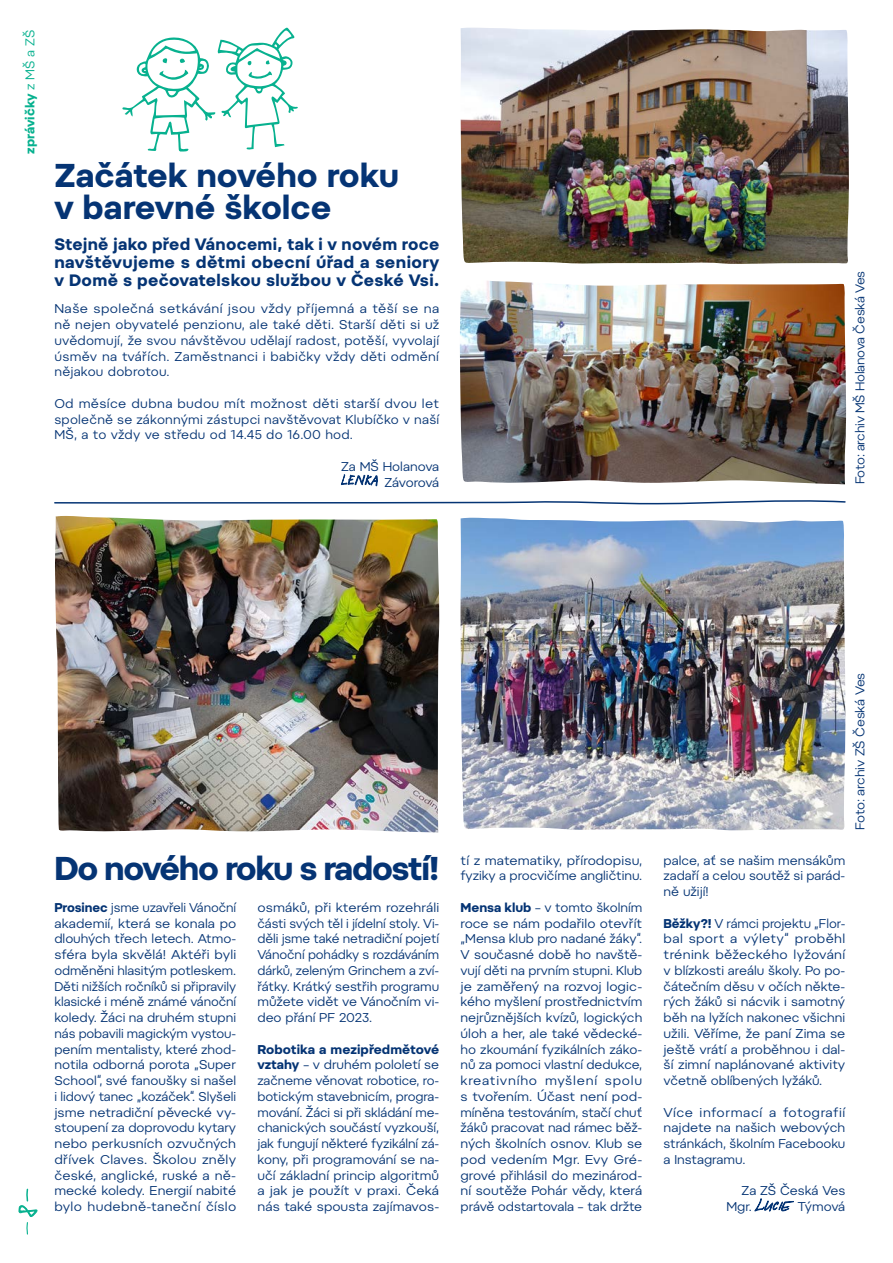
<style>
.page{position:relative;width:893px;height:1263px;background:#fff}
.page>*{position:absolute;margin:0;border:0;box-sizing:border-box;transform-origin:0 0}
.Headline{font:700 33px/31.5px "Pepi";color:#053474}
.Headline-2{font:700 33px "Pepi";letter-spacing:-.045em;color:#053474}
.Perex{font:700 16.5px/18px "Pepi";letter-spacing:.02em;color:#053474;text-align:justify}
.Text{font:12.75px/15.8px "Pepi";color:#053474;text-align:justify}
.Podpis{font:12.75px "Pepi";color:#053474}
.Text-2{font:12.75px "Pepi";letter-spacing:-.02em;color:#053474}
.Text-3{font:700 12.75px "Pepi";color:#07b18f}
.Podpis-2{font:12.75px "Pepi";letter-spacing:-.03em;color:#053474}
.s1{font-weight:400}
.s2{font-weight:700}
</style>
<div class="page">
<svg style="left:19px;top:1188px;width:19px;height:47px"></svg>
<img style="left:460px;top:518px;width:386px;height:313px">
<img style="left:55px;top:516px;width:385px;height:316px">
<img style="left:460px;top:28px;width:389px;height:236px">
<img style="left:460px;top:281px;width:386px;height:203px">
<svg style="left:122px;top:27px;width:176px;height:125px"></svg>
<svg style="left:54px;top:500px;width:792px;height:5px"></svg>
<svg style="left:341px;top:474px;width:37px;height:13px"></svg>
<svg style="left:754px;top:1198px;width:40px;height:14px"></svg>
<p class="Text-3" style="left:22px;top:154px;width:125px;rotate:-90deg">zprávičky <span class="s1">z MŠ a ZŠ</span></p>
<p class="Headline" style="left:54px;top:159px;width:346px">Začátek nového roku v barevné školce</p>
<p class="Perex" style="left:54px;top:235px;width:386px">Stejně jako před Vánocemi, tak i v novém roce navštěvujeme s dětmi obecní úřad a seniory v Domě s pečovatelskou službou v České Vsi.</p>
<p class="Text" style="left:54px;top:301px;width:386px">Naše společná setkávání jsou vždy příjemná a těší se na ně nejen obyvatelé penzionu, ale také děti. Starší děti si už uvědomují, že svou návštěvou udělají radost, potěší, vyvolají úsměv na tvářích. Zaměstnanci i babičky vždy děti odmění nějakou dobrotou.</p>
<p class="Text" style="left:54px;top:395px;width:386px">Od měsíce dubna budou mít možnost děti starší dvou let společně se zákonnými zástupci navštěvovat Klubíčko v naší MŠ, a to vždy ve středu od 14.45 do 16.00 hod.</p>
<p class="Podpis" style="left:341px;top:459px;width:100px">Za MŠ Holanova</p>
<p class="Podpis-2" style="left:384px;top:474px;width:56px">Závorová</p>
<p class="Text" style="left:852px;top:484px;width:215px;rotate:-90deg">Foto: archiv MŠ Holanova Česká Ves</p>
<p class="Headline-2" style="left:54px;top:848px;width:386px">Do nového roku s radostí!</p>
<p class="Text" style="left:54px;top:899px;width:183px"><span class="s2">Prosinec</span> jsme uzavřeli Vánoční akademií, která se konala po dlouhých třech letech. Atmo&shy;sféra byla skvělá! Aktéři byli odměněni hlasitým potleskem.<br>Děti nižších ročníků si připravily klasické i méně známé vánoční koledy. Žáci na druhém stupni nás pobavili magickým vystou&shy;pením mentalisty, které zhod&shy;notila odborná porota „Super School“, své fanoušky si našel i lidový tanec „kozáček“. Slyšeli jsme netradiční pěvecké vy&shy;stoupení za doprovodu kytary nebo perkusních ozvučných dřívek Claves. Školou zněly české, anglické, ruské a ně&shy;mecké koledy. Energií nabité bylo hudebně-taneční číslo</p>
<p class="Text" style="left:257px;top:899px;width:183px">osmáků, při kterém rozehráli části svých těl i jídelní stoly. Vi&shy;děli jsme také netradiční pojetí Vánoční pohádky s rozdáváním dárků, zeleným Grinchem a zví&shy;řátky. Krátký sestřih programu můžete vidět ve Vánočním vi&shy;deo přání PF 2023.</p>
<p class="Text" style="left:257px;top:1041px;width:183px"><span class="s2">Robotika a mezipředmětové vztahy</span> – v druhém pololetí se začneme věnovat robotice, ro&shy;botickým stavebnicím, progra&shy;mování. Žáci si při skládání me&shy;chanických součástí vyzkouší, jak fungují některé fyzikální zá&shy;kony, při programování se na&shy;učí základní princip algoritmů a jak je použít v praxi. Čeká nás také spousta zajímavos-</p>
<p class="Text" style="left:460px;top:852px;width:183px">tí z matematiky, přírodopisu, fyziky a procvičíme angličtinu.</p>
<p class="Text" style="left:460px;top:899px;width:183px"><span class="s2">Mensa klub</span> – v tomto školním roce se nám podařilo otevřít „Mensa klub pro nadané žáky“.</p>
<p class="Text" style="left:460px;top:946px;width:183px">V současné době ho navště&shy;vují děti na prvním stupni. Klub je zaměřený na rozvoj logic&shy;kého myšlení prostřednictvím nejrůznějších kvízů, logických úloh a her, ale také vědecké&shy;ho zkoumání fyzikálních záko&shy;nů za pomoci vlastní dedukce, kreativního myšlení spolu s tvořením. Účast není pod&shy;míněna testováním, stačí chuť žáků pracovat nad rámec běž&shy;ných školních osnov. Klub se pod vedením Mgr. Evy Gré&shy;grové přihlásil do mezinárod&shy;ní soutěže Pohár vědy, která právě odstartovala – tak držte</p>
<p class="Text-2" style="left:852px;top:830px;width:159px;rotate:-90deg">Foto: archiv ZŠ Česká Ves</p>
<p class="Text" style="left:664px;top:852px;width:183px">palce, ať se našim mensákům zadaří a celou soutěž si parád&shy;ně užijí!</p>
<p class="Text" style="left:664px;top:915px;width:183px"><span class="s2">Běžky?!</span> V rámci projektu „Flor&shy;bal sport a výlety“ proběhl trénink běžeckého lyžování v blízkosti areálu školy. Po po&shy;čátečním děsu v očích někte&shy;rých žáků si nácvik i samotný běh na lyžích nakonec všichni užili. Věříme, že paní Zima se ještě vrátí a proběhnou i dal&shy;ší zimní naplánované aktivity včetně oblíbených lyžáků.</p>
<p class="Text" style="left:664px;top:1104px;width:183px">Více informací a fotografií najdete na našich webových stránkách, školním Facebooku a Instagramu.</p>
<p class="Podpis" style="left:741px;top:1183px;width:105px">Za ZŠ Česká Ves</p>
<p class="Podpis" style="left:726px;top:1199px;width:27px">Mgr.</p>
<p class="Podpis" style="left:798px;top:1199px;width:49px">Týmová</p>
</div>
